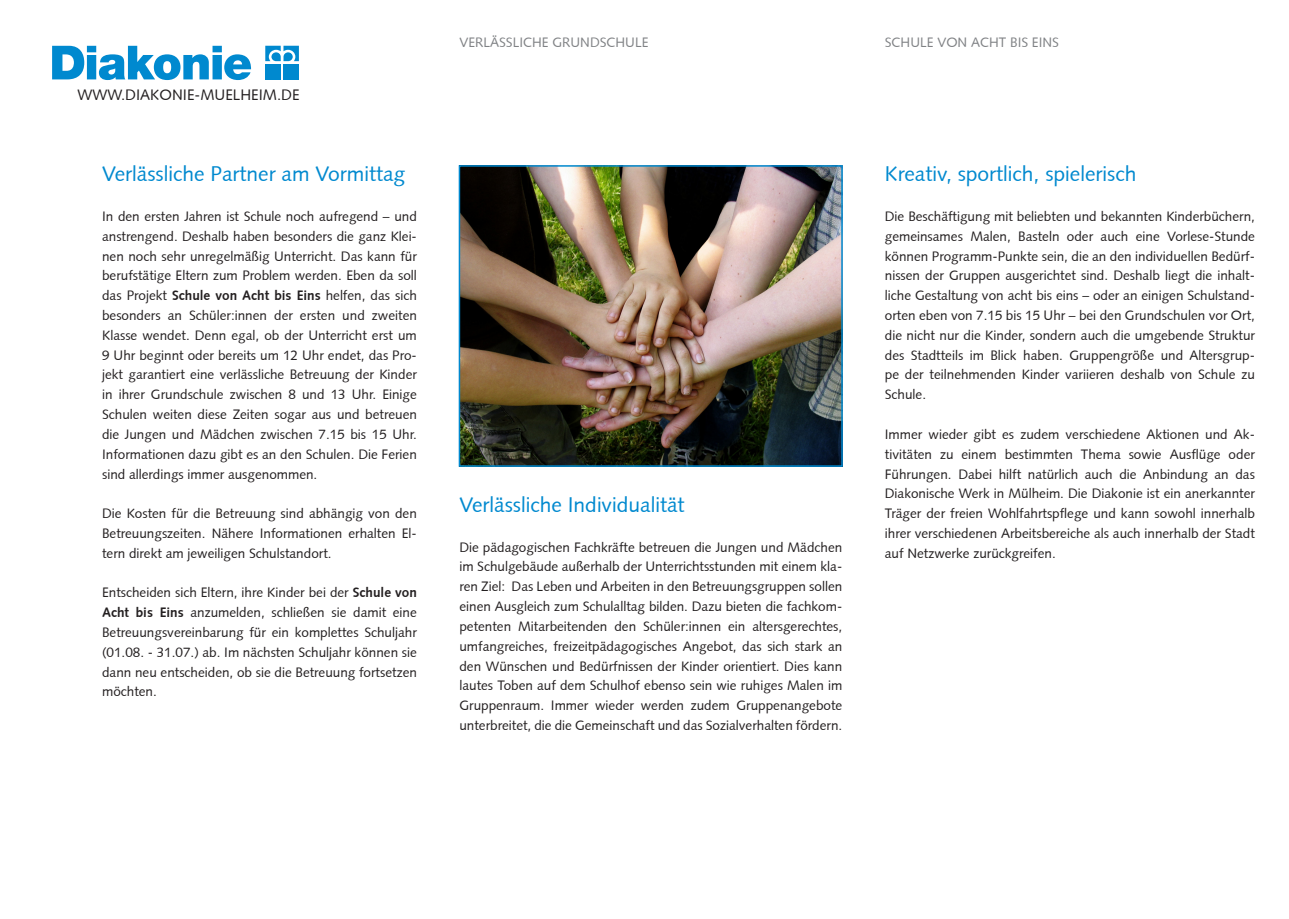
<style>
.page{position:relative;width:1289px;height:919px;background:#fff}
.page>*{position:absolute;margin:0;border:0;box-sizing:border-box;transform-origin:0 0}
.t1{font:21px "Syntax";color:#0089cf}
.t2{font:15px "Syntax";color:#231f20}
.t3{font:13.5px/19.8px "Syntax";color:#231f20;text-align:justify}
.t4{font:13.5px "Syntax";color:#808285}
.s1{font-weight:700}
</style>
<div class="page">
<img style="left:461px;top:168px;width:378px;height:296px">
<div style="left:458px;top:165px;width:384px;height:302px;border:2px solid #0089cf"></div>
<svg style="left:52px;top:46px;width:199px;height:34px"></svg>
<svg style="left:265px;top:46px;width:34px;height:15px"></svg>
<div style="left:265px;top:64px;width:16px;height:15px;background:#0089cf"></div>
<div style="left:283px;top:64px;width:16px;height:15px;background:#0089cf"></div>
<p class="t2" style="left:77px;top:86px;width:223px">WWW.DIAKONIE-MUELHEIM.DE</p>
<p class="t1" style="left:102px;top:162px;width:304px">Verlässliche Partner am Vormittag</p>
<p class="t3" style="left:102px;top:206px;width:316px">In den ersten Jahren ist Schule noch aufregend – und anstrengend. Deshalb haben besonders die ganz Klei&shy;nen noch sehr unregelmäßig Unterricht. Das kann für berufstätige Eltern zum Problem werden. Eben da soll das Projekt <span class="s1">Schule von Acht bis Eins</span> helfen, das sich besonders an Schüler:innen der ersten und zweiten Klasse wendet. Denn egal, ob der Unterricht erst um 9 Uhr beginnt oder bereits um 12 Uhr endet, das Pro&shy;jekt garantiert eine verlässliche Betreuung der Kinder in ihrer Grundschule zwischen 8 und 13 Uhr. Einige Schulen weiten diese Zeiten sogar aus und betreuen die Jungen und Mädchen zwischen 7.15 bis 15 Uhr.<br>Informationen dazu gibt es an den Schulen. Die Ferien sind allerdings immer ausgenommen.</p>
<p class="t3" style="left:102px;top:503px;width:316px">Die Kosten für die Betreuung sind abhängig von den Betreuungszeiten. Nähere Informationen erhalten El&shy;tern direkt am jeweiligen Schulstandort.</p>
<p class="t3" style="left:102px;top:583px;width:316px">Entscheiden sich Eltern, ihre Kinder bei der <span class="s1">Schule von Acht bis Eins</span> anzumelden, schließen sie damit eine Betreuungsvereinbarung für ein komplettes Schuljahr (01.08. - 31.07.) ab. Im nächsten Schuljahr können sie dann neu entscheiden, ob sie die Betreuung fortsetzen möchten.</p>
<p class="t4" style="left:459px;top:34px;width:190px">VERLÄSSLICHE GRUNDSCHULE</p>
<p class="t1" style="left:459px;top:492px;width:226px">Verlässliche Individualität</p>
<p class="t3" style="left:459px;top:537px;width:384px">Die pädagogischen Fachkräfte betreuen die Jungen und Mädchen im Schulgebäude außerhalb der Unterrichtsstunden mit einem kla&shy;ren Ziel: Das Leben und Arbeiten in den Betreuungsgruppen sollen einen Ausgleich zum Schulalltag bilden. Dazu bieten die fachkom&shy;petenten Mitarbeitenden den Schüler:innen ein altersgerechtes, umfangreiches, freizeitpädagogisches Angebot, das sich stark an den Wünschen und Bedürfnissen der Kinder orientiert. Dies kann lautes Toben auf dem Schulhof ebenso sein wie ruhiges Malen im Gruppenraum. Immer wieder werden zudem Gruppenangebote unterbreitet, die die Gemeinschaft und das Sozialverhalten fördern.</p>
<p class="t4" style="left:884px;top:34px;width:176px">SCHULE VON ACHT BIS EINS</p>
<p class="t1" style="left:884px;top:162px;width:253px">Kreativ, sportlich, spielerisch</p>
<p class="t3" style="left:884px;top:206px;width:371px">Die Beschäftigung mit beliebten und bekannten Kinderbüchern, gemeinsames Malen, Basteln oder auch eine Vorlese-Stunde können Programm-Punkte sein, die an den individuellen Bedürf&shy;nissen der Gruppen ausgerichtet sind. Deshalb liegt die inhalt&shy;liche Gestaltung von acht bis eins – oder an einigen Schulstand&shy;orten eben von 7.15 bis 15 Uhr – bei den Grundschulen vor Ort, die nicht nur die Kinder, sondern auch die umgebende Struktur des Stadtteils im Blick haben. Gruppengröße und Altersgrup&shy;pe der teilnehmenden Kinder variieren deshalb von Schule zu Schule.</p>
<p class="t3" style="left:884px;top:424px;width:371px">Immer wieder gibt es zudem verschiedene Aktionen und Ak&shy;tivitäten zu einem bestimmten Thema sowie Ausflüge oder Führungen. Dabei hilft natürlich auch die Anbindung an das Diakonische Werk in Mülheim. Die Diakonie ist ein anerkannter Träger der freien Wohlfahrtspflege und kann sowohl innerhalb ihrer verschiedenen Arbeitsbereiche als auch innerhalb der Stadt auf Netzwerke zurückgreifen.</p>
</div>
